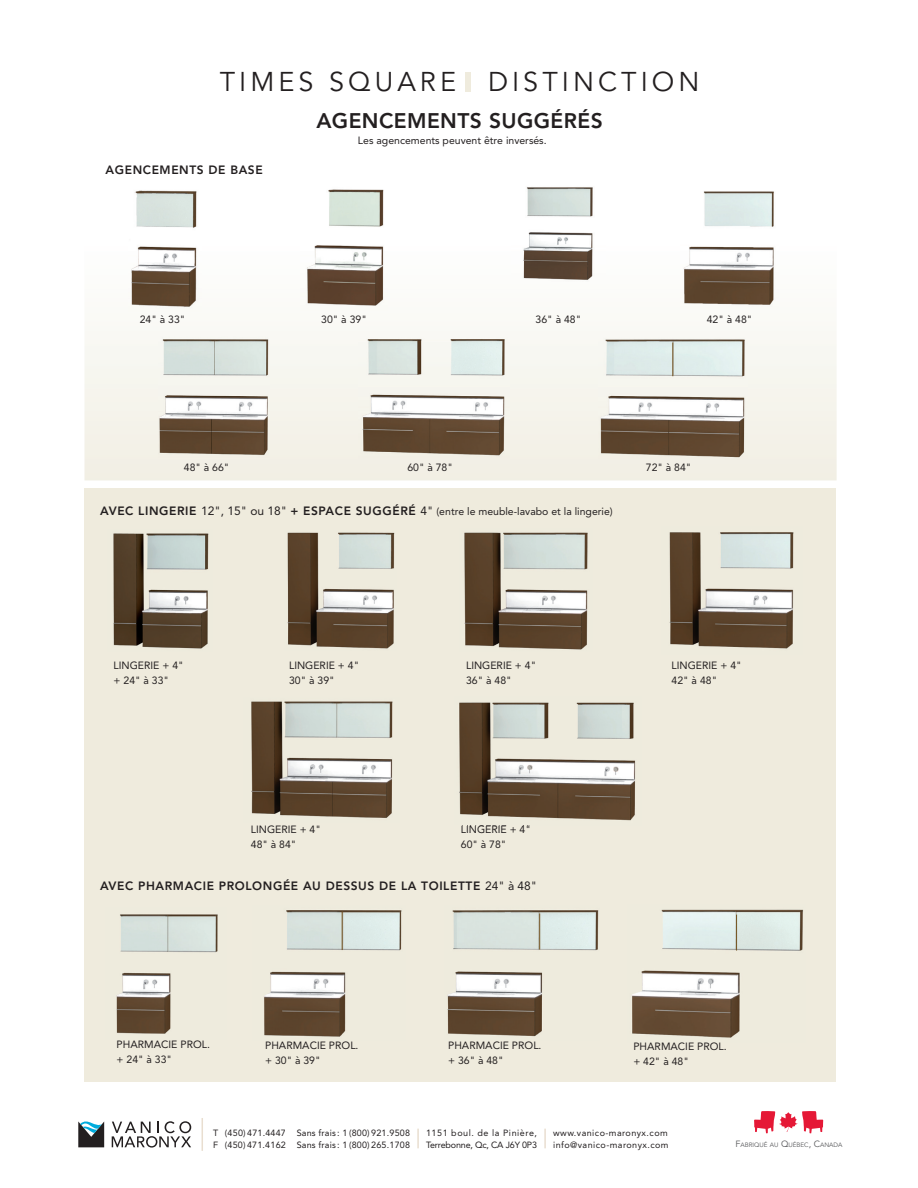
<style>
.page{position:relative;width:918px;height:1188px;background:#fff}
.page>*{position:absolute;margin:0;border:0;box-sizing:border-box;transform-origin:0 0}
.t1{font:27px "Avenir LT Std";letter-spacing:.15em;color:#231f20}
.t2{font:800 21px "Avenir LT Std";letter-spacing:.02em;color:#231f20}
.t3{font:800 12px "Avenir LT Std";letter-spacing:.05em;color:#231f20}
.t4{font:10.5px/15px "Avenir LT Std";color:#231f20}
.t5{font:9px/11.2px "Avenir LT Std";letter-spacing:.02em;color:#231f20}
.t6{font:9px/11.2px "Avenir LT Std";letter-spacing:.05em;color:#231f20}
.t7{font:9px/11.2px "Avenir LT Std";letter-spacing:-.02em;color:#231f20}
.t8{font:6.3px "Avenir LT Std";color:#57585a}
.s1{font-weight:500;color:#efebdd}
.s2{font-weight:800;font-size:12px}
.s3{font-size:12px}
.s4{font-weight:400}
.s5{font-size:9px}
</style>
<div class="page">
<div style="left:85px;top:489px;width:751px;height:593px;background:#efebdd"></div>
<svg style="left:84px;top:331px;width:753px;height:149px"></svg>
<img style="left:307px;top:189px;width:77px;height:117px">
<img style="left:683px;top:191px;width:92px;height:116px">
<img style="left:131px;top:190px;width:66px;height:118px">
<img style="left:523px;top:187px;width:70px;height:93px">
<img style="left:158px;top:334px;width:111px;height:124px">
<img style="left:599px;top:336px;width:149px;height:124px">
<hr style="left:673px;top:342px;width:1px;height:34px;background:#73521f">
<img style="left:358px;top:336px;width:152px;height:123px">
<img style="left:287px;top:532px;width:108px;height:117px">
<img style="left:113px;top:533px;width:96px;height:116px">
<img style="left:464px;top:532px;width:124px;height:118px">
<img style="left:251px;top:701px;width:142px;height:117px">
<img style="left:459px;top:702px;width:177px;height:124px">
<img style="left:459px;top:825px;width:66px;height:1px">
<img style="left:576px;top:702px;width:60px;height:42px">
<img style="left:669px;top:532px;width:125px;height:117px">
<img style="left:116px;top:914px;width:102px;height:120px">
<img style="left:447px;top:910px;width:152px;height:127px">
<hr style="left:539px;top:913px;width:1px;height:37px;background:#73521f">
<img style="left:632px;top:909px;width:171px;height:129px">
<hr style="left:736px;top:915px;width:1px;height:36px;background:#73521f">
<img style="left:264px;top:910px;width:138px;height:127px">
<hr style="left:342px;top:911px;width:1px;height:39px;background:#73521f">
<svg style="left:78px;top:1121px;width:26px;height:26px"></svg>
<svg style="left:112px;top:1121px;width:79px;height:27px"></svg>
<svg style="left:544px;top:1129px;width:2px;height:19px"></svg>
<svg style="left:417px;top:1129px;width:2px;height:19px"></svg>
<hr style="left:202px;top:1118px;width:1px;height:33px;background:#e9ded0">
<svg style="left:754px;top:1111px;width:69px;height:22px"></svg>
<h1 class="t1" style="left:220px;top:66px;width:481px">TIMES SQUARE<span class="s1">I</span>DISTINCTION</h1>
<h2 class="t2" style="left:316px;top:109px;width:288px">AGENCEMENTS SUGGÉRÉS</h2>
<p class="t3" style="left:106px;top:162px;width:159px">AGENCEMENTS DE BASE</p>
<p class="t4" style="left:358px;top:133px;width:190px">Les agencements peuvent être inversés.</p>
<p class="t4" style="left:140px;top:312px;width:47px">24" à 33"</p>
<p class="t4" style="left:321px;top:312px;width:47px">30" à 39"</p>
<p class="t4" style="left:536px;top:312px;width:47px">36" à 48"</p>
<p class="t4" style="left:707px;top:312px;width:47px">42" à 48"</p>
<p class="t4" style="left:184px;top:460px;width:47px">48" à 66"</p>
<p class="t4" style="left:407px;top:460px;width:47px">60" à 78"</p>
<p class="t4" style="left:646px;top:460px;width:47px">72" à 84"</p>
<p class="t4" style="left:100px;top:504px;width:514px"><span class="s2">AVEC LINGERIE</span> <span class="s3">12", 15" ou 18"</span> <span class="s2">+ ESPACE SUGGÉRÉ</span> <span class="s3">4"</span> (entre le meuble-lavabo et la lingerie)</p>
<p class="t4" style="left:114px;top:658px;width:72px">LINGERIE + 4"</p>
<p class="t4" style="left:289px;top:658px;width:72px">LINGERIE + 4"</p>
<p class="t4" style="left:466px;top:658px;width:72px">LINGERIE + 4"</p>
<p class="t4" style="left:672px;top:658px;width:72px">LINGERIE + 4"</p>
<p class="t4" style="left:114px;top:673px;width:57px">+ 24" à 33"</p>
<p class="t4" style="left:289px;top:673px;width:47px">30" à 39"</p>
<p class="t4" style="left:466px;top:673px;width:47px">36" à 48"</p>
<p class="t4" style="left:672px;top:673px;width:47px">42" à 48"</p>
<p class="t4" style="left:251px;top:822px;width:72px">LINGERIE + 4"</p>
<p class="t4" style="left:461px;top:822px;width:72px">LINGERIE + 4"</p>
<p class="t4" style="left:251px;top:837px;width:47px">48" à 84"</p>
<p class="t4" style="left:461px;top:837px;width:47px">60" à 78"</p>
<p class="t3" style="left:100px;top:879px;width:439px">AVEC PHARMACIE PROLONGÉE AU DESSUS DE LA TOILETTE <span class="s4">24" à 48"</span></p>
<p class="t4" style="left:117px;top:1037px;width:95px">PHARMACIE PROL. + 24" à 33"</p>
<p class="t4" style="left:265px;top:1038px;width:95px">PHARMACIE PROL. + 30" à 39"</p>
<p class="t4" style="left:448px;top:1038px;width:95px">PHARMACIE PROL. + 36" à 48"</p>
<p class="t4" style="left:633px;top:1039px;width:95px">PHARMACIE PROL. + 42" à 48"</p>
<p class="t5" style="left:213px;top:1128px;width:198px">T (450) 471.4447 Sans frais : 1 (800) 921.9508<br>F (450) 471.4162 Sans frais : 1 (800) 265.1708</p>
<p class="t8" style="left:735px;top:1142px;width:109px"><span class="s5">F</span>ABRIQUÉ AU <span class="s5">Q</span>UÉBEC<span class="s5">, C</span>ANADA</p>
<p class="t7" style="left:426px;top:1128px;width:112px">1151 boul. de la Pinière,<br>Terrebonne, Qc, CA J6Y 0P3</p>
<p class="t6" style="left:553px;top:1128px;width:117px">www.vanico-maronyx.com info@vanico-maronyx.com</p>
</div>
